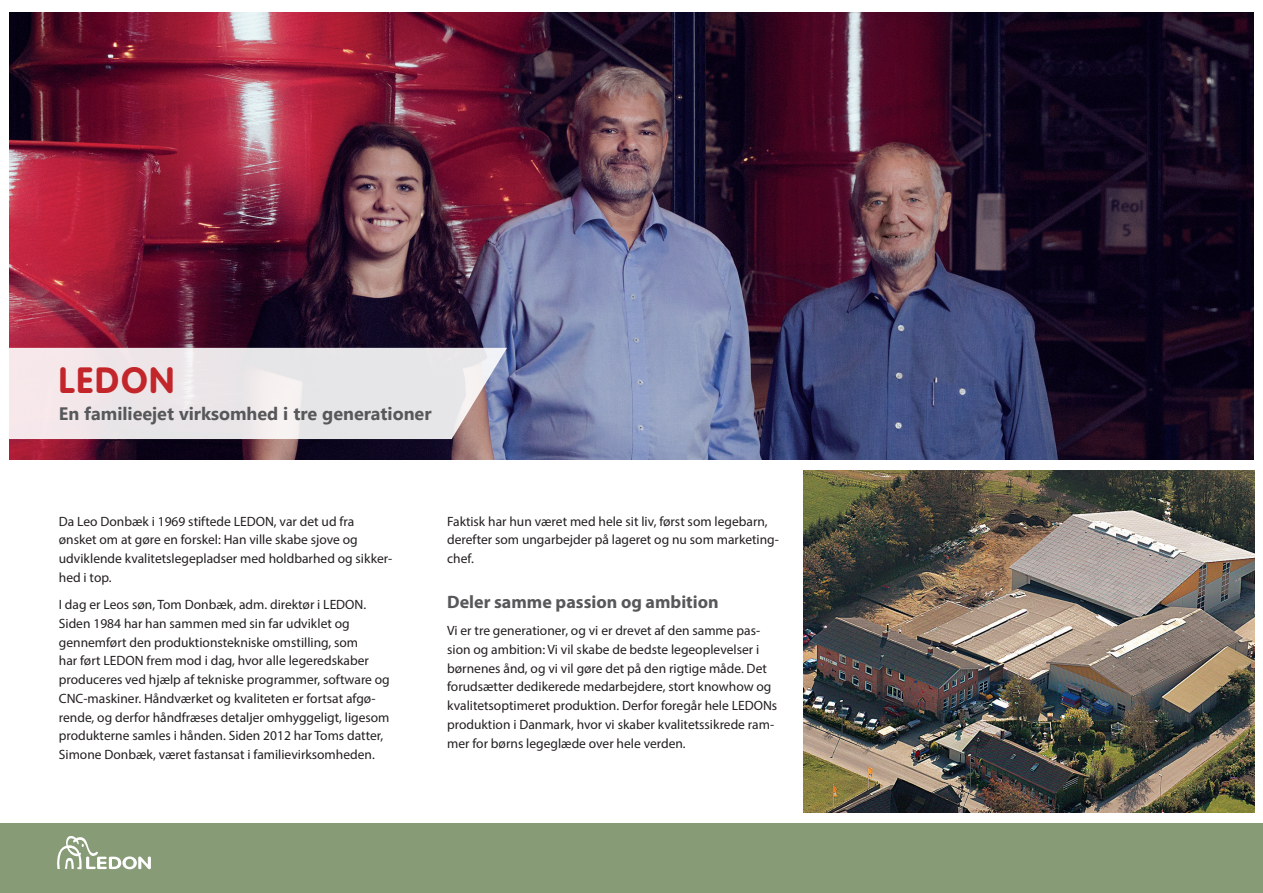
<style>
.page{position:relative;width:1263px;height:893px;background:#fff}
.page>*{position:absolute;margin:0;border:0;box-sizing:border-box;transform-origin:0 0}
.t1{font:700 36px "VAG Rounded Std";letter-spacing:.06em;color:#c2262b}
.t2{font:700 18px "Myanmar Text";color:#57585a}
.t3{font:700 18px "Myriad Pro";color:#57585a}
.t4{font:13.5px/18.8px "Myriad Pro";color:#231f20}
</style>
<div class="page">
<img style="left:10px;top:13px;width:1243px;height:446px">
<img style="left:804px;top:471px;width:450px;height:341px">
<svg style="left:9px;top:348px;width:498px;height:91px;background:#e6e1e4"></svg>
<div style="left:0;top:823px;width:1263px;height:70px;background:#879b76"></div>
<svg style="left:57px;top:836px;width:94px;height:33px"></svg>
<p class="t1" style="left:59px;top:359px;width:117px">LEDON</p>
<p class="t2" style="left:59px;top:403px;width:374px">En familieejet virksomhed i tre generationer</p>
<p class="t4" style="left:59px;top:511px;width:335px">Da Leo Donbæk i 1969 stiftede LEDON, var det ud fra ønsket om at gøre en forskel: Han ville skabe sjove og udviklende kvalitetslegepladser med holdbarhed og sikker&shy;hed i top.</p>
<p class="t4" style="left:59px;top:595px;width:332px">I dag er Leos søn, Tom Donbæk, adm. direktør i LEDON.<br>Siden 1984 har han sammen med sin far udviklet og gennemført den produktionstekniske omstilling, som<br>har ført LEDON frem mod i dag, hvor alle legeredskaber produceres ved hjælp af tekniske programmer, software og CNC-maskiner. Håndværket og kvaliteten er fortsat afgø&shy;rende, og derfor håndfræses detaljer omhyggeligt, ligesom produkterne samles i hånden. Siden 2012 har Toms datter, Simone Donbæk, været fastansat i familievirksomheden.</p>
<p class="t4" style="left:447px;top:511px;width:333px">Faktisk har hun været med hele sit liv, først som legebarn, derefter som ungarbejder på lageret og nu som marketing&shy;chef.</p>
<p class="t3" style="left:447px;top:590px;width:273px">Deler samme passion og ambition</p>
<p class="t4" style="left:447px;top:621px;width:332px">Vi er tre generationer, og vi er drevet af den samme pas&shy;sion og ambition: Vi vil skabe de bedste legeoplevelser i børnenes ånd, og vi vil gøre det på den rigtige måde. Det forudsætter dedikerede medarbejdere, stort knowhow og kvalitetsoptimeret produktion. Derfor foregår hele LEDONs produktion i Danmark, hvor vi skaber kvalitetssikrede ram&shy;mer for børns legeglæde over hele verden.</p>
</div>
